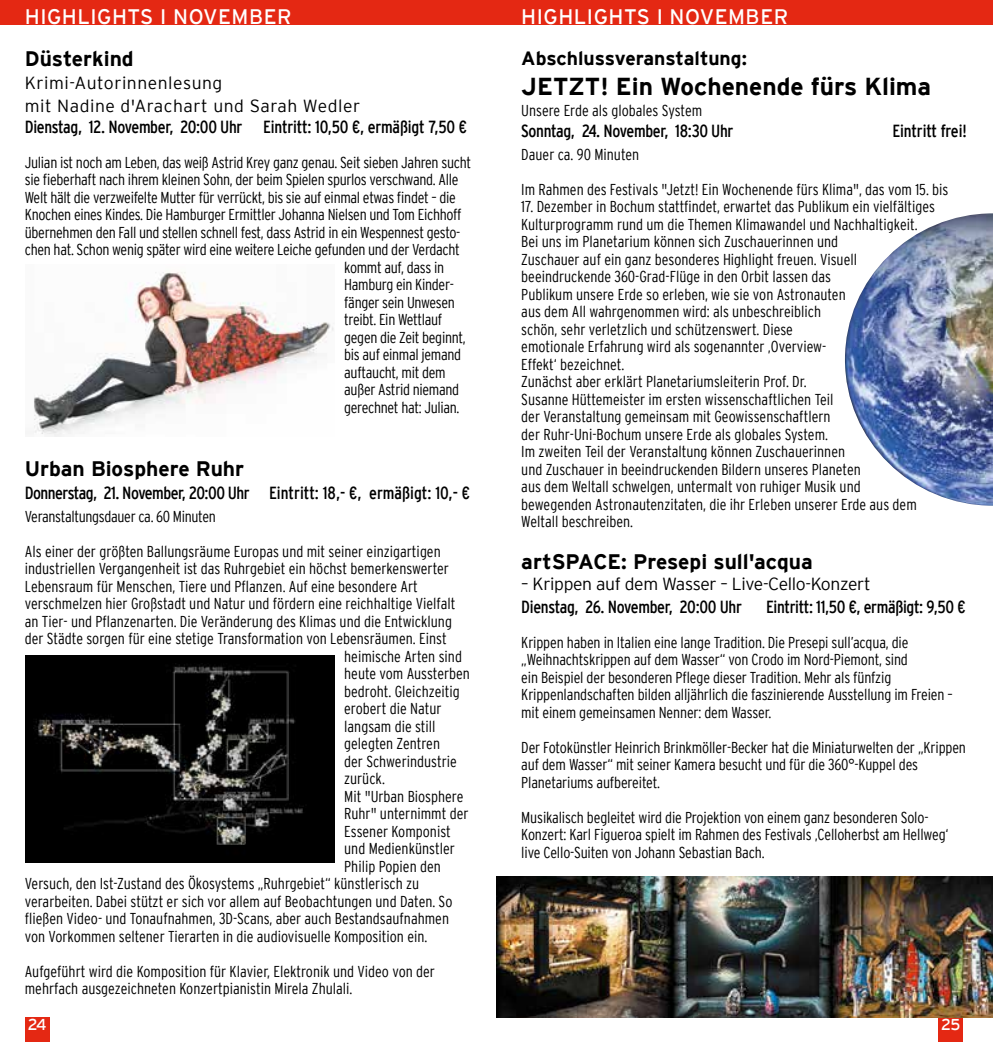
<style>
.page{position:relative;width:993px;height:1042px;background:#fff}
.page>*{position:absolute;margin:0;border:0;box-sizing:border-box;transform-origin:0 0}
.t1{font:700 24.5px "Interstate";color:#000}
.t2{font:700 21px "Interstate";color:#000}
.t3{font:21px "Interstate";letter-spacing:.025em;color:#fff}
.t4{font:700 19.25px "Interstate";color:#000}
.t5{font:condensed 17.5px "Interstate";letter-spacing:-.02em;color:#000}
.t6{font:300 17.5px/22.8px "Interstate";letter-spacing:.03em;color:#000}
.t7{font:300 17.5px "Interstate";letter-spacing:-.02em;color:#000}
.t8{font:300 condensed 15.75px/17.5px "Interstate";letter-spacing:-.005em;color:#000}
.t9{font:15.75px "Interstate";color:#fff}
</style>
<div class="page">
<div style="left:25px;top:1017px;width:25px;height:25px;background:#e42813"></div>
<div style="left:938px;top:1017px;width:24px;height:25px;background:#e42813"></div>
<div style="left:0;top:0;width:992px;height:25px;background:#e42813"></div>
<img style="left:845px;top:213px;width:147px;height:293px">
<img style="left:26px;top:655px;width:308px;height:207px">
<img style="left:33px;top:272px;width:301px;height:164px">
<img style="left:496px;top:876px;width:496px;height:141px">
<h2 class="t3" style="left:25px;top:5px;width:268px">HIGHLIGHTS I NOVEMBER</h2>
<h2 class="t3" style="left:521px;top:5px;width:268px">HIGHLIGHTS I NOVEMBER</h2>
<p class="t4" style="left:521px;top:47px;width:227px">Abschlussveranstaltung:</p>
<h1 class="t1" style="left:521px;top:72px;width:411px">JETZT! Ein Wochenende fürs Klima</h1>
<p class="t8" style="left:521px;top:101px;width:182px">Unsere Erde als globales System</p>
<p class="t5" style="left:521px;top:121px;width:213px">Sonntag, 24. November, 18:30 Uhr</p>
<p class="t5" style="left:892px;top:121px;width:76px">Eintritt frei!</p>
<p class="t8" style="left:521px;top:145px;width:119px">Dauer ca. 90 Minuten</p>
<p class="t8" style="left:521px;top:180px;width:428px">Im Rahmen des Festivals "Jetzt! Ein Wochenende fürs Klima", das vom 15. bis</p>
<p class="t8" style="left:521px;top:198px;width:415px">17. Dezember in Bochum stattfindet, erwartet das Publikum ein vielfältiges Kulturprogramm rund um die Themen Klimawandel und Nachhaltigkeit.<br>Bei uns im Planetarium können sich Zuschauerinnen und<br>Zuschauer auf ein ganz besonderes Highlight freuen. Visuell beeindruckende 360-Grad-Flüge in den Orbit lassen das<br>Publikum unsere Erde so erleben, wie sie von Astronauten<br>aus dem All wahrgenommen wird: als unbeschreiblich<br>schön, sehr verletzlich und schützenswert. Diese<br>emotionale Erfahrung wird als sogenannter ‚Overview-<br>Effekt‘ bezeichnet.<br>Zunächst aber erklärt Planetariumsleiterin Prof. Dr.<br>Susanne Hüttemeister im ersten wissenschaftlichen Teil<br>der Veranstaltung gemeinsam mit Geowissenschaftlern<br>der Ruhr-Uni-Bochum unsere Erde als globales System.<br>Im zweiten Teil der Veranstaltung können Zuschauerinnen<br>und Zuschauer in beeindruckenden Bildern unseres Planeten<br>aus dem Weltall schwelgen, untermalt von ruhiger Musik und bewegenden Astronautenzitaten, die ihr Erleben unserer Erde aus dem Weltall beschreiben.</p>
<h2 class="t2" style="left:521px;top:550px;width:293px">artSPACE: Presepi sull'acqua</h2>
<p class="t7" style="left:521px;top:574px;width:351px">– Krippen auf dem Wasser – Live-Cello-Konzert</p>
<p class="t5" style="left:521px;top:597px;width:222px">Dienstag, 26. November, 20:00 Uhr</p>
<p class="t5" style="left:765px;top:597px;width:201px">Eintritt: 11,50 €, ermäßigt: 9,50 €</p>
<p class="t8" style="left:521px;top:633px;width:433px">Krippen haben in Italien eine lange Tradition. Die Presepi sull’acqua, die „Weihnachtskrippen auf dem Wasser“ von Crodo im Nord-Piemont, sind<br>ein Beispiel der besonderen Pflege dieser Tradition. Mehr als fünfzig Krippenlandschaften bilden alljährlich die faszinierende Ausstellung im Freien – mit einem gemeinsamen Nenner: dem Wasser.</p>
<p class="t8" style="left:521px;top:738px;width:446px">Der Fotokünstler Heinrich Brinkmöller-Becker hat die Miniaturwelten der „Krippen auf dem Wasser“ mit seiner Kamera besucht und für die 360°-Kuppel des<br>Planetariums aufbereitet.</p>
<p class="t8" style="left:521px;top:808px;width:428px">Musikalisch begleitet wird die Projektion von einem ganz besonderen Solo-<br>Konzert: Karl Figueroa spielt im Rahmen des Festivals ‚Celloherbst am Hellweg‘ live Cello-Suiten von Johann Sebastian Bach.</p>
<h2 class="t2" style="left:25px;top:47px;width:110px">Düsterkind</h2>
<p class="t6" style="left:25px;top:71px;width:337px">Krimi-Autorinnenlesung<br>mit Nadine d'Arachart und Sarah Wedler</p>
<p class="t5" style="left:25px;top:117px;width:443px">Dienstag, 12. November, 20:00 Uhr Eintritt: 10,50 €, ermäßigt 7,50 €</p>
<p class="t8" style="left:25px;top:153px;width:447px">Julian ist noch am Leben, das weiß Astrid Krey ganz genau. Seit sieben Jahren sucht</p>
<p class="t8" style="left:25px;top:171px;width:435px">sie fieberhaft nach ihrem kleinen Sohn, der beim Spielen spurlos verschwand. Alle</p>
<p class="t8" style="left:25px;top:188px;width:432px">Welt hält die verzweifelte Mutter für verrückt, bis sie auf einmal etwas findet – die</p>
<p class="t8" style="left:25px;top:206px;width:438px">Knochen eines Kindes. Die Hamburger Ermittler Johanna Nielsen und Tom Eichhoff</p>
<p class="t8" style="left:25px;top:223px;width:437px">übernehmen den Fall und stellen schnell fest, dass Astrid in ein Wespennest gesto-</p>
<p class="t8" style="left:25px;top:241px;width:436px">chen hat. Schon wenig später wird eine weitere Leiche gefunden und der Verdacht</p>
<p class="t8" style="left:344px;top:258px;width:101px">kommt auf, dass in</p>
<p class="t8" style="left:344px;top:276px;width:111px">Hamburg ein Kinder-</p>
<p class="t8" style="left:344px;top:293px;width:112px">fänger sein Unwesen</p>
<p class="t8" style="left:344px;top:311px;width:100px">treibt. Ein Wettlauf</p>
<p class="t8" style="left:344px;top:328px;width:123px">gegen die Zeit beginnt,</p>
<p class="t8" style="left:344px;top:346px;width:118px">bis auf einmal jemand</p>
<p class="t8" style="left:344px;top:363px;width:103px">auftaucht, mit dem</p>
<p class="t8" style="left:344px;top:381px;width:116px">außer Astrid niemand</p>
<p class="t8" style="left:344px;top:398px;width:117px">gerechnet hat: Julian.</p>
<h2 class="t2" style="left:25px;top:457px;width:221px">Urban Biosphere Ruhr</h2>
<p class="t5" style="left:25px;top:483px;width:446px">Donnerstag, 21. November, 20:00 Uhr Eintritt: 18,- €, ermäßigt: 10,- €</p>
<p class="t8" style="left:25px;top:507px;width:192px">Veranstaltungsdauer ca. 60 Minuten</p>
<p class="t8" style="left:25px;top:542px;width:417px">Als einer der größten Ballungsräume Europas und mit seiner einzigartigen</p>
<p class="t8" style="left:25px;top:559px;width:425px">industriellen Vergangenheit ist das Ruhrgebiet ein höchst bemerkenswerter</p>
<p class="t8" style="left:25px;top:577px;width:394px">Lebensraum für Menschen, Tiere und Pflanzen. Auf eine besondere Art</p>
<p class="t8" style="left:25px;top:594px;width:432px">verschmelzen hier Großstadt und Natur und fördern eine reichhaltige Vielfalt</p>
<p class="t8" style="left:25px;top:612px;width:428px">an Tier- und Pflanzenarten. Die Veränderung des Klimas und die Entwicklung</p>
<p class="t8" style="left:25px;top:629px;width:423px">der Städte sorgen für eine stetige Transformation von Lebensräumen. Einst</p>
<p class="t8" style="left:344px;top:647px;width:119px">heimische Arten sind</p>
<p class="t8" style="left:344px;top:664px;width:127px">heute vom Aussterben</p>
<p class="t8" style="left:344px;top:682px;width:117px">bedroht. Gleichzeitig</p>
<p class="t8" style="left:344px;top:699px;width:99px">erobert die Natur</p>
<p class="t8" style="left:344px;top:717px;width:93px">langsam die still</p>
<p class="t8" style="left:344px;top:734px;width:97px">gelegten Zentren</p>
<p class="t8" style="left:344px;top:752px;width:114px">der Schwerindustrie</p>
<p class="t8" style="left:344px;top:769px;width:42px">zurück.</p>
<p class="t8" style="left:344px;top:787px;width:121px">Mit "Urban Biosphere</p>
<p class="t8" style="left:344px;top:804px;width:126px">Ruhr" unternimmt der</p>
<p class="t8" style="left:344px;top:822px;width:108px">Essener Komponist</p>
<p class="t8" style="left:344px;top:839px;width:112px">und Medienkünstler</p>
<p class="t8" style="left:344px;top:857px;width:98px">Philip Popien den</p>
<p class="t8" style="left:25px;top:874px;width:396px">Versuch, den Ist-Zustand des Ökosystems „Ruhrgebiet“ künstlerisch zu</p>
<p class="t8" style="left:25px;top:892px;width:429px">verarbeiten. Dabei stützt er sich vor allem auf Beobachtungen und Daten. So</p>
<p class="t8" style="left:25px;top:909px;width:425px">fließen Video- und Tonaufnahmen, 3D-Scans, aber auch Bestandsaufnahmen</p>
<p class="t8" style="left:25px;top:927px;width:404px">von Vorkommen seltener Tierarten in die audiovisuelle Komposition ein.</p>
<p class="t8" style="left:25px;top:962px;width:411px">Aufgeführt wird die Komposition für Klavier, Elektronik und Video von der mehrfach ausgezeichneten Konzertpianistin Mirela Zhulali.</p>
<p class="t9" style="left:28px;top:1015px;width:21px">24</p>
<p class="t9" style="left:940px;top:1015px;width:21px">25</p>
</div>
